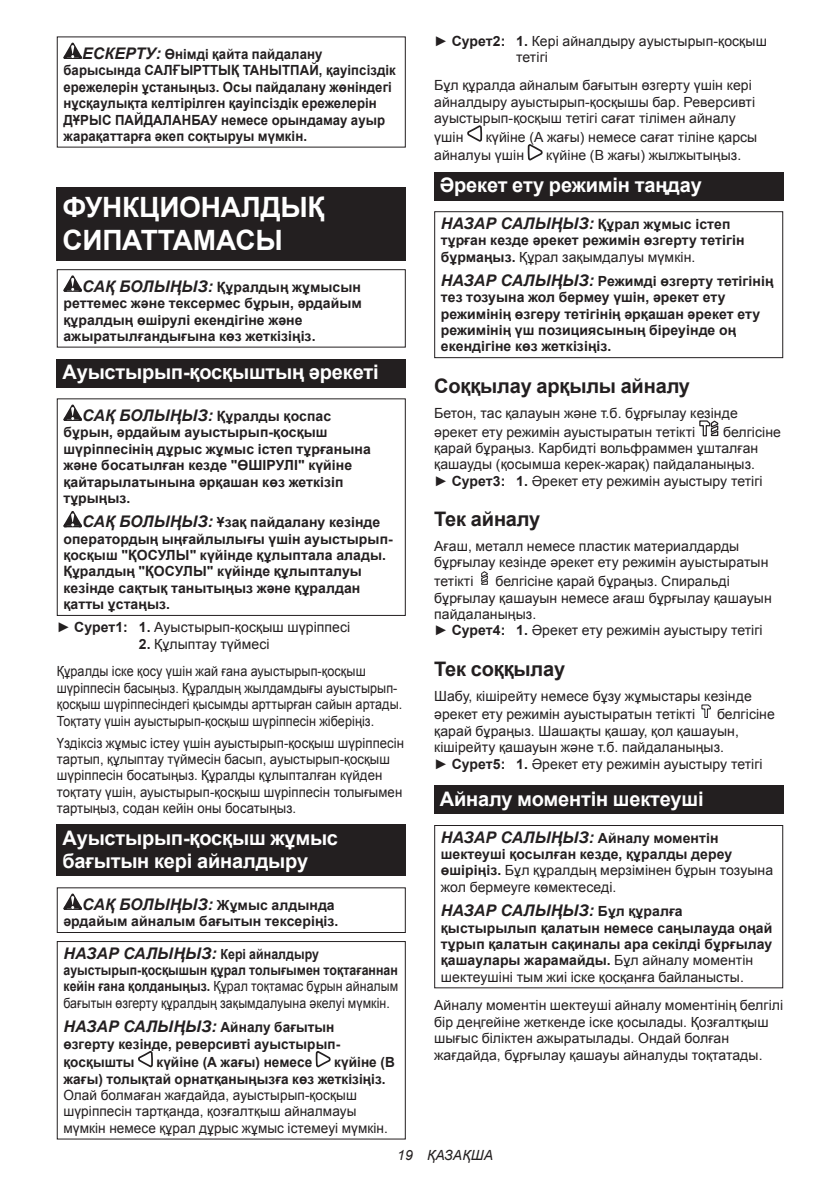
<style>
.page{position:relative;width:840px;height:1191px;background:#fff}
.page>*{position:absolute;margin:0;border:0;box-sizing:border-box;transform-origin:0 0}
.t1{font:700 28px/32.8px "Arial";letter-spacing:-.01em;color:#fff}
.t2{font:700 20px/23.4px "Arial";letter-spacing:-.01em;color:#fff}
.t3{font:700 20px "Arial";letter-spacing:-.01em;color:#231f20}
.t4{font:italic 700 16px "Arial";letter-spacing:.005em;color:#231f20}
.t5{font:14px/16.4px "Arial";letter-spacing:.005em;color:#231f20}
.t6{font:700 14px/16.4px "Arial";letter-spacing:.005em;color:#231f20}
.t7{font:700 14px/16.4px "Arial";letter-spacing:.005em;color:#231f20;scale:.94 1}
.t8{font:14px/16.4px "Arial";letter-spacing:.005em;color:#231f20;scale:.94 1}
.t9{font:14px/16.4px "Arial";letter-spacing:.005em;color:#231f20;scale:.9 1}
.t10{font:14px/16.4px "Arial";letter-spacing:.005em;color:#231f20;text-align:justify;scale:.88 1}
.t11{font:italic 14px "Arial";letter-spacing:.005em;color:#231f20}
.s1{font-style:italic;font-size:16px}
.s2{font-weight:700}
.s3{font-style:normal;font-size:14px}
.s4{font-weight:400}
</style>
<div class="page">
<svg style="left:63px;top:43px;width:19px;height:16px"></svg>
<div style="left:57px;top:187px;width:348px;height:74px;background:#231f20"></div>
<svg style="left:63px;top:275px;width:19px;height:17px"></svg>
<div style="left:57px;top:269px;width:348px;height:78px;border:1px solid #231f20"></div>
<div style="left:57px;top:359px;width:348px;height:28px;background:#231f20"></div>
<svg style="left:63px;top:404px;width:19px;height:17px"></svg>
<svg style="left:63px;top:511px;width:19px;height:16px"></svg>
<div style="left:57px;top:398px;width:348px;height:218px;border:1px solid #231f20"></div>
<div style="left:57px;top:824px;width:348px;height:52px;background:#231f20"></div>
<svg style="left:63px;top:893px;width:19px;height:17px"></svg>
<div style="left:57px;top:887px;width:348px;height:46px;border:1px solid #231f20"></div>
<svg style="left:138px;top:1051px;width:15px;height:16px"></svg>
<svg style="left:315px;top:1051px;width:15px;height:16px"></svg>
<div style="left:57px;top:941px;width:348px;height:198px;border:1px solid #231f20"></div>
<svg style="left:467px;top:125px;width:15px;height:17px"></svg>
<svg style="left:527px;top:144px;width:15px;height:16px"></svg>
<div style="left:434px;top:172px;width:348px;height:28px;background:#231f20"></div>
<div style="left:434px;top:211px;width:348px;height:147px;border:1px solid #231f20"></div>
<svg style="left:699px;top:420px;width:20px;height:16px"></svg>
<svg style="left:481px;top:571px;width:7px;height:14px"></svg>
<svg style="left:701px;top:704px;width:10px;height:14px"></svg>
<div style="left:434px;top:785px;width:348px;height:29px;background:#231f20"></div>
<div style="left:434px;top:825px;width:348px;height:163px;border:1px solid #231f20"></div>
<p class="t7" style="left:63px;top:46px;width:355px;text-indent:19px"><span class="s1">ЕСКЕРТУ:</span> Өнімді қайта пайдалану барысында САЛҒЫРТТЫҚ ТАНЫТПАЙ, қауіпсіздік ережелерін ұстаныңыз. Осы пайдалану жөніндегі нұсқаулықта келтірілген қауіпсіздік ережелерін ДҰРЫС ПАЙДАЛАНБАУ немесе орындамау ауыр жарақаттарға әкеп соқтыруы мүмкін.</p>
<h1 class="t1" style="left:62px;top:192px;width:264px">ФУНКЦИОНАЛДЫҚ<br>СИПАТТАМАСЫ</h1>
<p class="t6" style="left:63px;top:279px;width:300px;text-indent:19px"><span class="s1">САҚ БОЛЫҢЫЗ:</span> Құралдың жұмысын реттемес және тексермес бұрын, әрдайым құралдың өшірулі екендігіне және ажыратылғандығына көз жеткізіңіз.</p>
<h2 class="t2" style="left:62px;top:361px;width:317px">Ауыстырып-қосқыштың әрекеті</h2>
<p class="t6" style="left:63px;top:408px;width:309px;text-indent:19px"><span class="s1">САҚ БОЛЫҢЫЗ:</span> Құралды қоспас бұрын, әрдайым ауыстырып-қосқыш шүріппесінің дұрыс жұмыс істеп тұрғанына және босатылған кезде "ӨШІРУЛІ" күйіне қайтарылатынына әрқашан көз жеткізіп тұрыңыз.</p>
<p class="t6" style="left:63px;top:514px;width:331px;text-indent:19px"><span class="s1">САҚ БОЛЫҢЫЗ:</span> Ұзақ пайдалану кезінде оператордың ыңғайлылығы үшін ауыстырып&shy;қосқыш "ҚОСУЛЫ" күйінде құлыптала алады.<br>Құралдың "ҚОСУЛЫ" күйінде құлыпталуы кезінде сақтық танытыңыз және құралдан қатты ұстаңыз.</p>
<p class="t5" style="left:57px;top:619px;width:295px">► <span class="s2">Сурет1: 1.</span> Ауыстырып-қосқыш шүріппесі</p>
<p class="t5" style="left:57px;top:630px;width:310px;line-height:27.8px;text-indent:82px"><span class="s2">2.</span> Құлыптау түймесі<br>Құралды іске қосу үшін жай ғана ауыстырып-қосқыш</p>
<p class="t9" style="left:57px;top:680px;width:385px">шүріппесін басыңыз. Құралдың жылдамдығы ауыстырып&shy;қосқыш шүріппесіндегі қысымды арттырған сайын артады.<br>Тоқтату үшін ауыстырып-қосқыш шүріппесін жіберіңіз.</p>
<p class="t8" style="left:57px;top:734px;width:371px">Үздіксіз жұмыс істеу үшін ауыстырып-қосқыш шүріппесін тартып, құлыптау түймесін басып, ауыстырып-қосқыш шүріппесін босатыңыз. Құралды құлыпталған күйден тоқтату үшін, ауыстырып-қосқыш шүріппесін толығымен тартыңыз, содан кейін оны босатыңыз.</p>
<h2 class="t2" style="left:62px;top:826px;width:277px">Ауыстырып-қосқыш жұмыс бағытын кері айналдыру</h2>
<p class="t6" style="left:63px;top:897px;width:276px;text-align:right"><span class="s1">САҚ БОЛЫҢЫЗ:</span> Жұмыс алдында әрдайым айналым бағытын тексеріңіз.</p>
<p class="t4" style="left:63px;top:942px;width:257px">НАЗАР САЛЫҢЫЗ: <span class="s3">Кері айналдыру</span></p>
<p class="t10" style="left:63px;top:962px;width:382px"><span class="s2">ауыстырып-қосқышын құрал толығымен тоқтағаннан кейін ғана қолданыңыз.</span> Құрал тоқтамас бұрын айналым бағытын өзгерту құралдың зақымдалуына әкелуі мүмкін.</p>
<p class="t4" style="left:63px;top:1015px;width:272px">НАЗАР САЛЫҢЫЗ: <span class="s3">Айналу бағытын</span></p>
<p class="t6" style="left:63px;top:1034px;width:278px;line-height:18.8px">өзгерту кезінде, реверсивті ауыстырып&shy;қосқышты</p>
<p class="t6" style="left:63px;top:1054px;width:333px;text-indent:270px">күйіне (В жағы) толықтай орнатқаныңызға көз жеткізіңіз.</p>
<p class="t5" style="left:63px;top:1087px;width:326px">Олай болмаған жағдайда, ауыстырып-қосқыш шүріппесін тартқанда, қозғалтқыш айналмауы мүмкін немесе құрал дұрыс жұмыс істемеуі мүмкін.</p>
<p class="t6" style="left:156px;top:1054px;width:157px">күйіне (А жағы) немесе</p>
<p class="t5" style="left:516px;top:33px;width:252px;text-indent:-82px">► <span class="s2">Сурет2: 1.</span> Кері айналдыру ауыстырып-қосқыш тетігі</p>
<p class="t5" style="left:434px;top:77px;width:322px">Бұл құралда айналым бағытын өзгерту үшін кері айналдыру ауыстырып-қосқышы бар. Реверсивті ауыстырып-қосқыш тетігі сағат тілімен айналу</p>
<p class="t5" style="left:434px;top:129px;width:31px">үшін</p>
<p class="t5" style="left:434px;top:127px;width:324px;line-height:18.8px;text-indent:52px">күйіне (А жағы) немесе сағат тіліне қарсы айналуы үшін</p>
<p class="t5" style="left:546px;top:147px;width:196px">күйіне (B жағы) жылжытыңыз.</p>
<h2 class="t2" style="left:439px;top:174px;width:263px">Әрекет ету режимін таңдау</h2>
<p class="t6" style="left:440px;top:216px;width:305px"><span class="s1">НАЗАР САЛЫҢЫЗ:</span> Құрал жұмыс істеп тұрған кезде əрекет режимін өзгерту тетігін бұрмаңыз. <span class="s4">Құрал зақымдалуы мүмкін.</span></p>
<p class="t6" style="left:440px;top:273px;width:334px"><span class="s1">НАЗАР САЛЫҢЫЗ:</span> Режимді өзгерту тетігінің тез тозуына жол бермеу үшін, əрекет ету режимінің өзгеру тетігінің əрқашан əрекет ету режимінің үш позициясының біреуінде оң екендігіне көз жеткізіңіз.</p>
<h2 class="t3" style="left:434px;top:372px;width:257px">Соққылау арқылы айналу</h2>
<p class="t5" style="left:434px;top:403px;width:305px;line-height:18.8px">Бетон, тас қалауын және т.б. бұрғылау кезінде əрекет ету режимін ауыстыратын тетікті</p>
<p class="t5" style="left:434px;top:423px;width:348px;text-indent:289px">белгісіне қарай бұраңыз. Карбидті вольфраммен ұшталған қашауды (қосымша керек-жарақ) пайдаланыңыз.<br>► <span class="s2">Сурет3: 1.</span> Әрекет ету режимін ауыстыру тетігі</p>
<h2 class="t3" style="left:434px;top:506px;width:108px">Тек айналу</h2>
<p class="t5" style="left:434px;top:538px;width:335px">Ағаш, металл немесе пластик материалдарды бұрғылау кезінде əрекет ету режимін ауыстыратын</p>
<p class="t5" style="left:434px;top:573px;width:41px">тетікті</p>
<p class="t5" style="left:434px;top:573px;width:339px;text-indent:61px">белгісіне қарай бұраңыз. Спиральді бұрғылау қашауын немесе ағаш бұрғылау қашауын пайдаланыңыз.<br>► <span class="s2">Сурет4: 1.</span> Әрекет ету режимін ауыстыру тетігі</p>
<h2 class="t3" style="left:434px;top:655px;width:132px">Тек соққылау</h2>
<p class="t5" style="left:434px;top:686px;width:319px;line-height:18.8px">Шабу, кішірейту немесе бұзу жұмыстары кезінде əрекет ету режимін ауыстыратын тетікті</p>
<p class="t5" style="left:434px;top:706px;width:342px;text-indent:283px">белгісіне қарай бұраңыз. Шашақты қашау, қол қашауын, кішірейту қашауын және т.б. пайдаланыңыз.<br>► <span class="s2">Сурет5: 1.</span> Әрекет ету режимін ауыстыру тетігі</p>
<h2 class="t2" style="left:439px;top:787px;width:265px">Айналу моментін шектеуші</h2>
<p class="t6" style="left:440px;top:830px;width:333px"><span class="s1">НАЗАР САЛЫҢЫЗ:</span> Айналу моментін шектеуші қосылған кезде, құралды дереу өшіріңіз. <span class="s4">Бұл құралдың мерзімінен бұрын тозуына жол бермеуге көмектеседі.</span></p>
<p class="t4" style="left:440px;top:899px;width:243px">НАЗАР САЛЫҢЫЗ: <span class="s3">Бұл құралға</span></p>
<p class="t6" style="left:440px;top:919px;width:333px">қыстырылып қалатын немесе саңылауда оңай тұрып қалатын сақиналы ара секілді бұрғылау қашаулары жарамайды. <span class="s4">Бұл айналу моментін шектеушіні тым жиі іске қосқанға байланысты.</span></p>
<p class="t5" style="left:434px;top:997px;width:350px">Айналу моментін шектеуші айналу моментінің белгілі бір деңгейіне жеткенде іске қосылады. Қозғалтқыш шығыс біліктен ажыратылады. Ондай болған жағдайда, бұрғылау қашауы айналуды тоқтатады.</p>
<p class="t11" style="left:397px;top:1146px;width:97px">19 ҚАЗАҚША</p>
</div>
